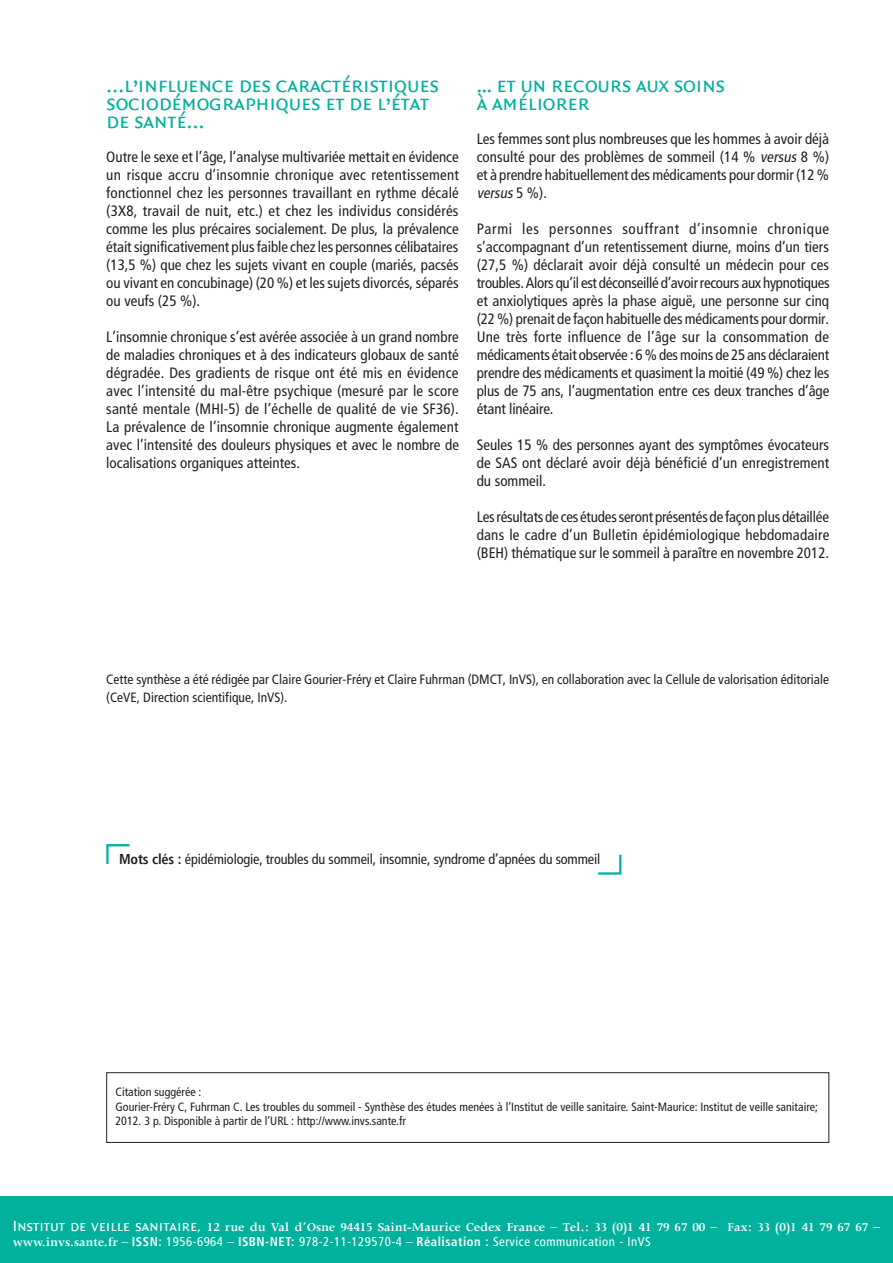
<style>
.page{position:relative;width:893px;height:1263px;background:#fff}
.page>*{position:absolute;margin:0;border:0;box-sizing:border-box;transform-origin:0 0}
.t1{font:22.5px/18px "Quadraat Sans Caps";letter-spacing:-.01em;color:#00b19d}
.t2{font:condensed 15px/18px "Frutiger";color:#231f20;text-align:justify}
.t3{font:condensed 14.25px "Frutiger";letter-spacing:-.01em;color:#231f20}
.t4{font:condensed 13.5px/18px "Frutiger";color:#231f20}
.t5{font:600 13.5px "Apollo";letter-spacing:-.005em;color:#fff}
.t6{font:condensed 12.75px "Frutiger";letter-spacing:.04em;color:#fff}
.t7{font:condensed 12px/14.4px "Frutiger";color:#231f20}
.s1{font-style:italic}
.s2{font-weight:700}
.s3{font-family:"Quadraat Sans Caps";font-weight:400;font-size:15.75px}
.s4{font-weight:400;font-size:15px}
.s5{font-family:"Apollo";font-weight:600;font-stretch:normal;font-size:13.5px}
</style>
<div class="page">
<div style="left:0;top:1197px;width:893px;height:66px;background:#00b19d"></div>
<div style="left:106px;top:1072px;width:723px;height:71px;border:1px solid #231f20"></div>
<svg style="left:106px;top:844px;width:24px;height:20px"></svg>
<svg style="left:598px;top:854px;width:24px;height:21px"></svg>
<h1 class="t1" style="left:106px;top:76px;width:334px">…l’influence des caractéristiques sociodémographiques et de l’état de santé…</h1>
<p class="t2" style="left:106px;top:148px;width:354px">Outre le sexe et l’âge, l’analyse multivariée mettait en évidence un risque accru d’insomnie chronique avec retentissement fonctionnel chez les personnes travaillant en rythme décalé (3X8, travail de nuit, etc.) et chez les individus considérés comme les plus précaires socialement. De plus, la prévalence était significativement plus faible chez les personnes célibataires (13,5 %) que chez les sujets vivant en couple (mariés, pacsés ou vivant en concubinage) (20 %) et les sujets divorcés, séparés ou veufs (25 %).</p>
<p class="t2" style="left:106px;top:328px;width:354px">L’insomnie chronique s’est avérée associée à un grand nombre de maladies chroniques et à des indicateurs globaux de santé dégradée. Des gradients de risque ont été mis en évidence avec l’intensité du mal-être psychique (mesuré par le score santé mentale (MHI-5) de l’échelle de qualité de vie SF36).<br>La prévalence de l’insomnie chronique augmente également avec l’intensité des douleurs physiques et avec le nombre de localisations organiques atteintes.</p>
<h1 class="t1" style="left:477px;top:76px;width:250px">... et un recours aux soins à améliorer</h1>
<p class="t2" style="left:477px;top:130px;width:354px">Les femmes sont plus nombreuses que les hommes à avoir déjà consulté pour des problèmes de sommeil (14 % <span class="s1">versus</span> 8 %) et à prendre habituellement des médicaments pour dormir (12 % <span class="s1">versus</span>5 % ) .</p>
<p class="t2" style="left:477px;top:220px;width:354px">Parmi les personnes souffrant d’insomnie chronique s’accompagnant d’un retentissement diurne, moins d’un tiers (27,5 %) déclarait avoir déjà consulté un médecin pour ces troubles. Alors qu’il est déconseillé d’avoir recours aux hypnotiques et anxiolytiques après la phase aiguë, une personne sur cinq (22 %) prenait de façon habituelle des médicaments pour dormir.<br>Une très forte influence de l’âge sur la consommation de médicaments était observée : 6 % des moins de 25 ans déclaraient prendre des médicaments et quasiment la moitié (49 %) chez les plus de 75 ans, l’augmentation entre ces deux tranches d’âge étant linéaire.</p>
<p class="t2" style="left:477px;top:436px;width:354px">Seules 15 % des personnes ayant des symptômes évocateurs de SAS ont déclaré avoir déjà bénéficié d’un enregistrement du sommeil.</p>
<p class="t2" style="left:477px;top:508px;width:354px">Les résultats de ces études seront présentés de façon plus détaillée dans le cadre d’un Bulletin épidémiologique hebdomadaire (BEH) thématique sur le sommeil à paraître en novembre 2012.</p>
<p class="t4" style="left:106px;top:670px;width:724px">Cette synthèse a été rédigée par Claire Gourier-Fréry et Claire Fuhrman (DMCT, InVS), en collaboration avec la Cellule de valorisation éditoriale (CeVE, Direction scientifique, InVS).</p>
<p class="t3" style="left:119px;top:850px;width:483px"><span class="s2">Mots clés :</span> épidémiologie, troubles du sommeil, insomnie, syndrome d’apnées du sommeil</p>
<p class="t7" style="left:116px;top:1085px;width:704px">Citation suggérée :<br>Gourier-Fréry C, Fuhrman C. Les troubles du sommeil - Synthèse des études menées à l’Institut de veille sanitaire. Saint-Maurice: Institut de veille sanitaire;<br>2012. 3 p. Disponible à partir de l’URL : http://www.invs.sante.fr</p>
<p class="t5" style="left:13px;top:1218px;width:869px"><span class="s3">Institut de veille sanitaire</span><span class="s4">,</span> 12 rue du Val d’Osne 94415 Saint-Maurice Cedex France – Tel.: 33 (0)1 41 79 67 00 – Fax: 33 (0)1 41 79 67 67 –</p>
<p class="t6" style="left:13px;top:1234px;width:639px"><span class="s5">www.invs.sante.fr –</span> <span class="s2">ISSN:</span> 1956-6964 <span class="s5">–</span> <span class="s2">ISBN-NET:</span> 978-2-11-129570-4 <span class="s5">–</span> <span class="s2">Réalisation :</span> Service communication - InVS</p>
</div>
